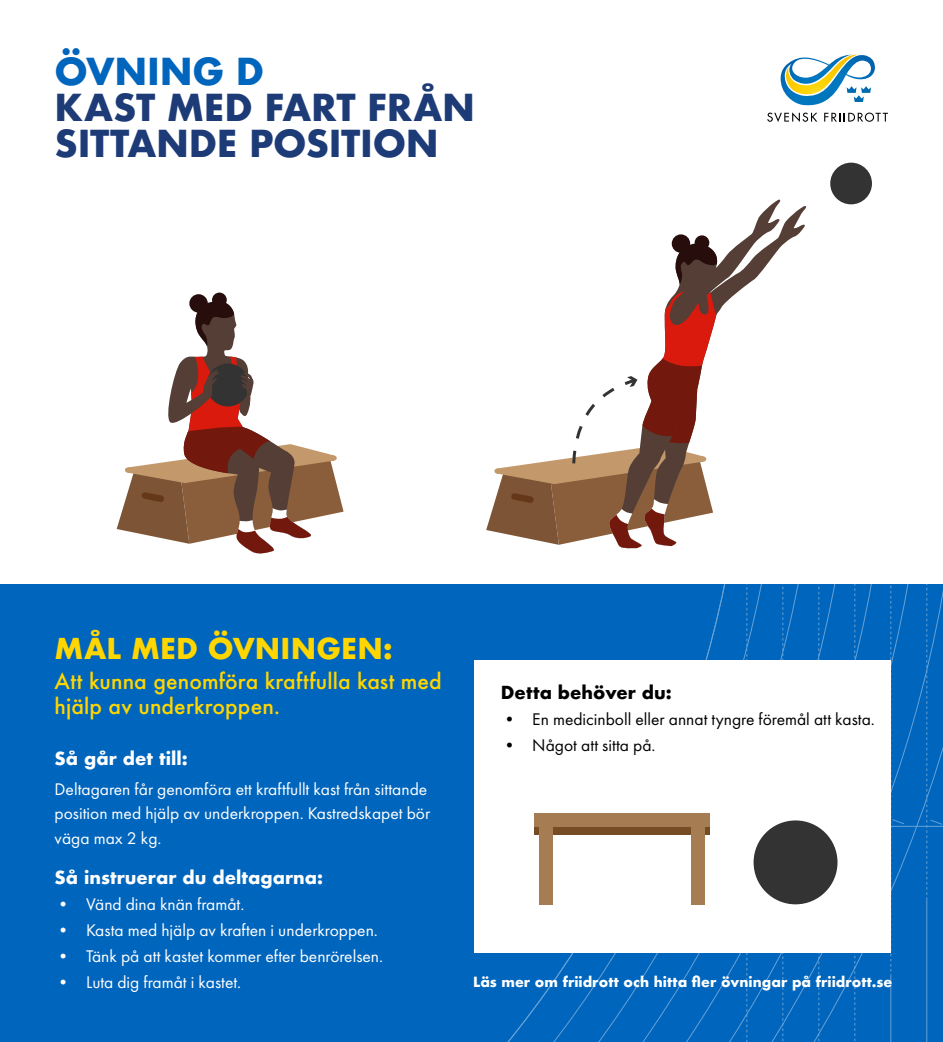
<style>
.page{position:relative;width:943px;height:1042px;background:#fff}
.page>*{position:absolute;margin:0;border:0;box-sizing:border-box;transform-origin:0 0}
.t1{font:700 36.23px/36.2px "Futura";letter-spacing:-.01em;color:#1d3b77}
.t2{font:700 36.23px "Futura";letter-spacing:-.005em;color:#0065bd}
.t3{font:700 28px "Futura";letter-spacing:.005em;color:#ffd600}
.t4{font:500 21px/25.2px "Futura";letter-spacing:.005em;color:#ffd600}
.t5{font:17.5px/24.5px "Futura PT";color:#fff}
.t6{font:17.5px "Futura PT";color:#000}
.t7{font:700 17.5px "Futura";color:#fff}
.t8{font:700 17.5px "Futura";color:#000}
.t9{font:700 13.65px "Futura";color:#fff}
</style>
<div class="page">
<div style="left:0;top:584px;width:943px;height:458px;background:#0065bd"></div>
<svg style="left:494px;top:584px;width:449px;height:458px"></svg>
<div style="left:474px;top:660px;width:416px;height:292px;background:#fff"></div>
<div style="left:830px;top:163px;width:42px;height:41px;background:#333;border-radius:50%"></div>
<svg style="left:486px;top:199px;width:320px;height:350px"></svg>
<svg style="left:117px;top:302px;width:227px;height:252px"></svg>
<div style="left:212px;top:293px;width:15px;height:14px;background:#270e0c;border-radius:50%"></div>
<div style="left:189px;top:294px;width:19px;height:19px;background:#270e0c;border-radius:50%"></div>
<div style="left:694px;top:235px;width:15px;height:15px;background:#270e0c;border-radius:50%"></div>
<div style="left:671px;top:234px;width:19px;height:19px;background:#270e0c;border-radius:50%"></div>
<div style="left:534px;top:813px;width:175px;height:21px;background:#a67d52"></div>
<div style="left:534px;top:827px;width:175px;height:7px;background:#754d24"></div>
<div style="left:539px;top:822px;width:13px;height:82px;background:#a67d52"></div>
<div style="left:691px;top:822px;width:13px;height:82px;background:#a67d52"></div>
<div style="left:753px;top:820px;width:84px;height:84px;background:#333;border-radius:50%"></div>
<div style="left:512px;top:584px;width:150px;height:29px;background:#0065bd"></div>
<svg style="left:767px;top:54px;width:121px;height:68px"></svg>
<h1 class="t2" style="left:55px;top:45px;width:211px">ÖVNING D</h1>
<h1 class="t1" style="left:55px;top:89px;width:422px">KAST MED FART FRÅN<br>SITTANDE POSITION</h1>
<h2 class="t3" style="left:55px;top:628px;width:339px">MÅL MED ÖVNINGEN:</h2>
<p class="t4" style="left:55px;top:668px;width:389px">Att kunna genomföra kraftfulla kast med hjälp av underkroppen.</p>
<p class="t7" style="left:55px;top:746px;width:135px">Så går det till:</p>
<p class="t5" style="left:55px;top:776px;width:377px">Deltagaren får genomföra ett kraftfullt kast från sittande position med hjälp av underkroppen. Kastredskapet bör väga max 2 kg.</p>
<p class="t7" style="left:55px;top:865px;width:270px">Så instruerar du deltagarna:</p>
<p class="t5" style="left:55px;top:892px;width:191px">• Vänd dina knän framåt.</p>
<p class="t5" style="left:55px;top:918px;width:325px">• Kasta med hjälp av kraften i underkroppen.</p>
<p class="t5" style="left:55px;top:944px;width:330px">• Tänk på att kastet kommer efter benrörelsen.</p>
<p class="t5" style="left:55px;top:970px;width:188px">• Luta dig framåt i kastet.</p>
<p class="t8" style="left:501px;top:679px;width:172px">Detta behöver du:</p>
<p class="t6" style="left:501px;top:708px;width:375px">• En medicinboll eller annat tyngre föremål att kasta.</p>
<p class="t6" style="left:501px;top:734px;width:156px">• Något att sitta på.</p>
<p class="t9" style="left:473px;top:972px;width:421px">Läs mer om friidrott och hitta fler övningar på friidrott.se</p>
</div>
